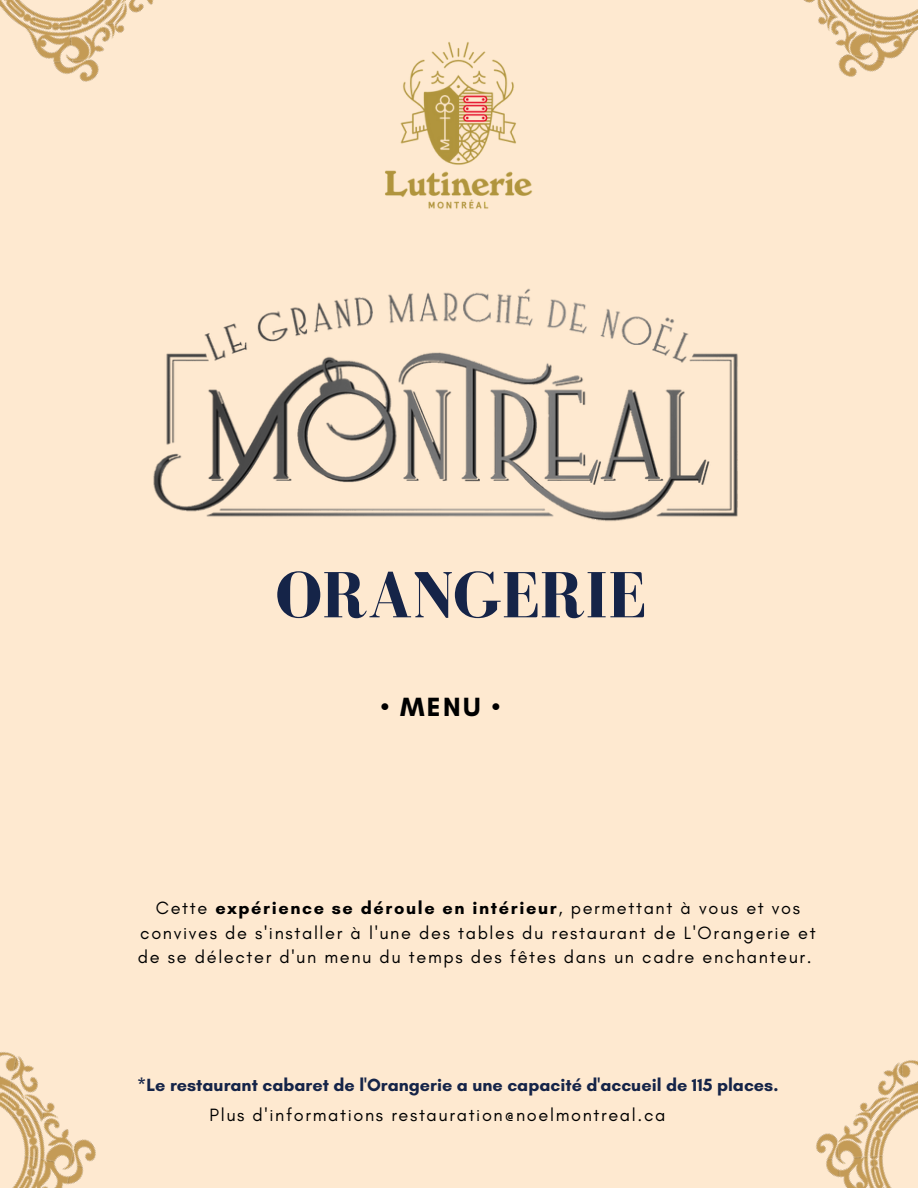
<style>
.page{position:relative;width:918px;height:1188px;background:#fff}
.page>*{position:absolute;margin:0;border:0;box-sizing:border-box;transform-origin:0 0}
.t1{font:700 67.05px "Bodoni FLF";color:#152448}
.t2{font:700 26.85px "Glacial Indifference";color:#000}
.t3{font:18.15px/24.8px "Glacial Indifference";letter-spacing:.09em;color:#000;text-align:center}
.t4{font:700 18px "Glacial Indifference";color:#152448}
.s1{font-weight:700}
</style>
<div class="page">
<div style="left:0;top:1074px;width:918px;height:114px;background:#fee9d0"></div>
<div style="left:0;top:0;width:918px;height:1153px;background:#fee9d0"></div>
<img style="left:804px;top:0;width:114px;height:77px">
<img style="left:0;top:0;width:154px;height:82px">
<img style="left:0;top:1052px;width:96px;height:136px">
<img style="left:816px;top:1060px;width:102px;height:128px">
<img style="left:153px;top:288px;width:585px;height:233px">
<img style="left:385px;top:42px;width:148px;height:167px">
<h1 class="t1" style="left:275px;top:559px;width:373px">ORANGERIE</h1>
<h2 class="t2" style="left:381px;top:691px;width:120px">• MENU •</h2>
<p class="t3" style="left:138px;top:895px;width:679px">Cette <span class="s1">expérience se déroule en intérieur</span>, permettant à vous et vos convives de s'installer à l'une des tables du restaurant de L'Orangerie et de se délecter d'un menu du temps des fêtes dans un cadre enchanteur.</p>
<p class="t4" style="left:137px;top:1074px;width:643px">*Le restaurant cabaret de l'Orangerie a une capacité d'accueil de 115 places.</p>
<p class="t3" style="left:210px;top:1103px;width:457px">Plus d'informations restauration@noelmontreal.ca</p>
</div>
